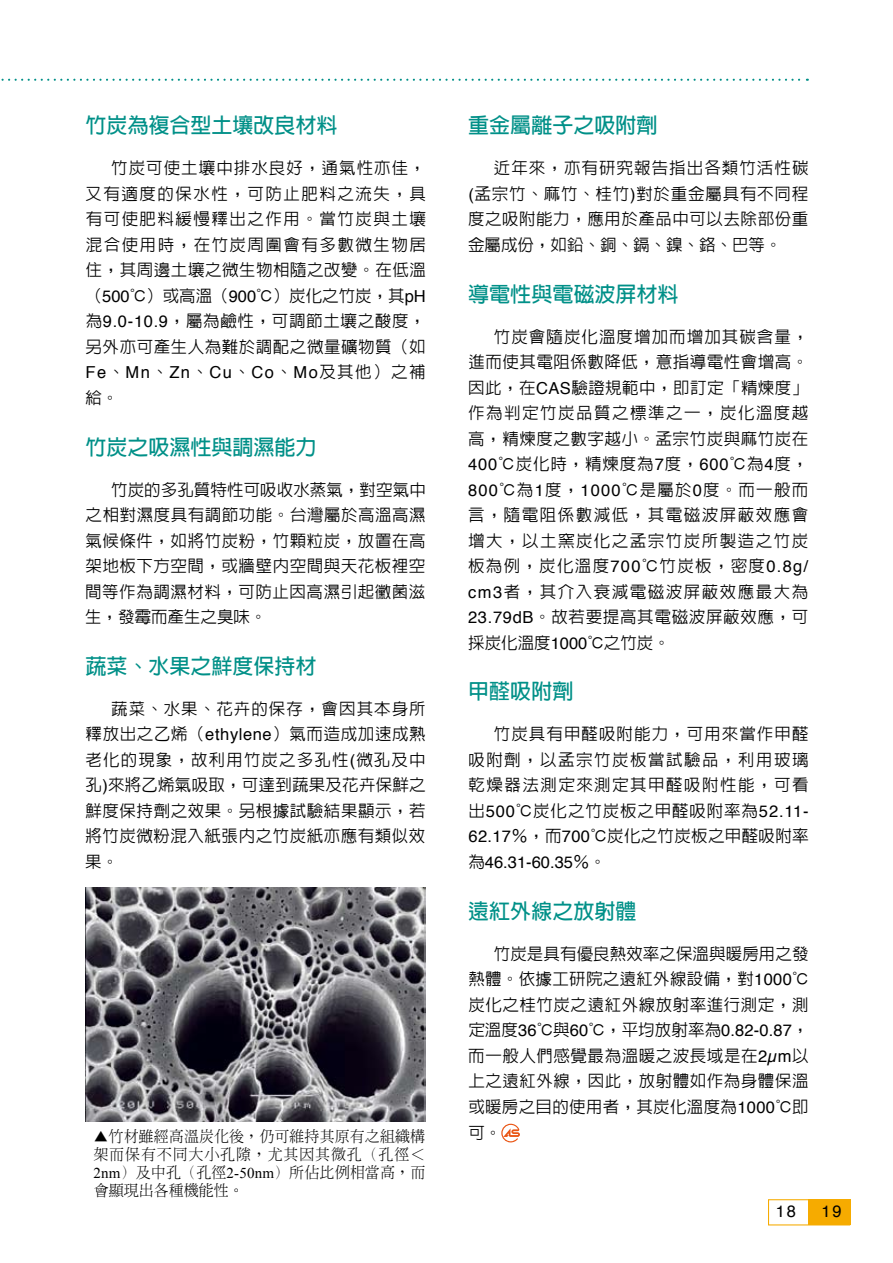
<style>
.page{position:relative;width:893px;height:1263px;background:#fff}
.page>*{position:absolute;margin:0;border:0;box-sizing:border-box;transform-origin:0 0}
.t1{font:700 21px "Lin Gothic";color:#009088}
.t2{font:500 16.5px/25.5px "Lin Gothic";letter-spacing:.03em;color:#000;text-align:justify}
.t3{font:16.5px "Helvetica";letter-spacing:.09em;color:#000}
.t4{font:300 15px/18px "Inn Ming";letter-spacing:.005em;color:#000;text-align:justify}
.s1{font-family:"Helvetica";font-weight:400}
.s2{font-family:"Lin Gothic";font-weight:500}
.s3{font-family:"Times New Roman";font-weight:400}
</style>
<div class="page">
<div style="left:808px;top:1200px;width:42px;height:25px;background:#f6ab00"></div>
<div style="left:768px;top:1199px;width:82px;height:26px;border:1px solid #f6ab00"></div>
<svg style="left:501px;top:1124px;width:19px;height:18px"></svg>
<img style="left:85px;top:887px;width:340px;height:235px">
<svg style="left:1px;top:79px;width:807px;height:2px"></svg>
<p class="t1" style="left:86px;top:115px;width:253px">竹炭為複合型土壤改良材料</p>
<p class="t2" style="left:86px;top:155px;width:342px;text-indent:25px">竹炭可使土壤中排水良好，通氣性亦佳，又有適度的保水性，可防止肥料之流失，具有可使肥料緩慢釋出之作用。當竹炭與土壤混合使用時，在竹炭周圍會有多數微生物居住，其周邊土壤之微生物相隨之改變。在低溫（<span class="s1">500</span>℃）或高溫（<span class="s1">900</span>℃）炭化之竹炭，其<span class="s1">pH</span>為<span class="s1">9.0-10.9</span>，屬為鹼性，可調節土壤之酸度，另外亦可產生人為難於調配之微量礦物質（如</p>
<p class="t3" style="left:85px;top:360px;width:342px">Fe<span class="s2">、</span>Mn<span class="s2">、</span>Zn<span class="s2">、</span>Cu<span class="s2">、</span>Co<span class="s2">、</span>Mo<span class="s2">及其他）之補</span></p>
<p class="t2" style="left:85px;top:385px;width:34px">給。</p>
<p class="t1" style="left:86px;top:436px;width:232px">竹炭之吸濕性與調濕能力</p>
<p class="t2" style="left:85px;top:476px;width:342px;text-indent:26px">竹炭的多孔質特性可吸收水蒸氣，對空氣中之相對濕度具有調節功能。台灣屬於高溫高濕氣候條件，如將竹炭粉，竹顆粒炭，放置在高架地板下方空間，或牆壁內空間與天花板裡空間等作為調濕材料，可防止因高濕引起黴菌滋生，發霉而產生之臭味。</p>
<p class="t1" style="left:86px;top:655px;width:232px">蔬菜、水果之鮮度保持材</p>
<p class="t2" style="left:85px;top:696px;width:342px;text-indent:26px">蔬菜、水果、花卉的保存，會因其本身所釋放出之乙烯（<span class="s1">ethylene</span>）氣而造成加速成熟老化的現象，故利用竹炭之多孔性<span class="s1">(</span>微孔及中孔<span class="s1">)</span>來將乙烯氣吸取，可達到蔬果及花卉保鮮之鮮度保持劑之效果。另根據試驗結果顯示，若將竹炭微粉混入紙張內之竹炭紙亦應有類似效果。</p>
<p class="t1" style="left:468px;top:115px;width:190px">重金屬離子之吸附劑</p>
<p class="t2" style="left:468px;top:155px;width:342px;text-indent:26px">近年來，亦有研究報告指出各類竹活性碳<span class="s1">(</span>孟宗竹、麻竹、桂竹<span class="s1">)</span>對於重金屬具有不同程度之吸附能力，應用於產品中可以去除部份重金屬成份，如鉛、銅、鎘、鎳、鉻、巴等。</p>
<p class="t1" style="left:468px;top:283px;width:211px">導電性與電磁波屏材料</p>
<p class="t2" style="left:468px;top:323px;width:342px;text-indent:26px">竹炭會隨炭化溫度增加而增加其碳含量，進而使其電阻係數降低，意指導電性會增高。因此，在<span class="s1">CAS</span>驗證規範中，即訂定「精煉度」作為判定竹炭品質之標準之一，炭化溫度越高，精煉度之數字越小。孟宗竹炭與麻竹炭在<span class="s1">400</span>℃炭化時，精煉度為<span class="s1">7</span>度，<span class="s1">600</span>℃為<span class="s1">4</span>度，<span class="s1">800</span>℃為<span class="s1">1</span>度，<span class="s1">1000</span>℃是屬於<span class="s1">0</span>度。而一般而言，隨電阻係數減低，其電磁波屏蔽效應會增大，以土窯炭化之孟宗竹炭所製造之竹炭板為例，炭化溫度<span class="s1">700</span>℃竹炭板，密度<span class="s1">0.8g/ cm3</span>者，其介入衰減電磁波屏蔽效應最大為<span class="s1">23.79dB</span>。故若要提高其電磁波屏蔽效應，可採炭化溫度<span class="s1">1000</span>℃之竹炭。</p>
<p class="t1" style="left:468px;top:681px;width:106px">甲醛吸附劑</p>
<p class="t2" style="left:468px;top:721px;width:342px;text-indent:25px">竹炭具有甲醛吸附能力，可用來當作甲醛吸附劑，以孟宗竹炭板當試驗品，利用玻璃乾燥器法測定來測定其甲醛吸附性能，可看出<span class="s1">500</span>℃炭化之竹炭板之甲醛吸附率為<span class="s1">52.11- 62.17</span>％，而<span class="s1">700</span>℃炭化之竹炭板之甲醛吸附率</p>
<p class="t3" style="left:468px;top:849px;width:139px"><span class="s2">為</span>46.31-60.35<span class="s2">％。</span></p>
<p class="t1" style="left:468px;top:900px;width:169px">遠紅外線之放射體</p>
<p class="t2" style="left:468px;top:941px;width:342px;text-indent:26px">竹炭是具有優良熱效率之保溫與暖房用之發熱體。依據工研院之遠紅外線設備，對<span class="s1">1000</span>℃炭化之桂竹炭之遠紅外線放射率進行測定，測定溫度<span class="s1">36</span>℃與<span class="s1">60</span>℃，平均放射率為<span class="s1">0.82-0.87</span>，而一般人們感覺最為溫暖之波長域是在<span class="s1">2µm</span>以上之遠紅外線，因此，放射體如作為身體保溫或暖房之目的使用者，其炭化溫度為<span class="s1">1000</span>℃即</p>
<p class="t4" style="left:94px;top:1127px;width:333px">▲竹材雖經高溫炭化後，仍可維持其原有之組織構</p>
<p class="t2" style="left:468px;top:1120px;width:34px">可。</p>
<p class="t4" style="left:93px;top:1145px;width:333px">架而保有不同大小孔隙，尤其因其微孔（孔徑＜<span class="s3">2nm</span>）及中孔（孔徑<span class="s3">2-50nm</span>）所佔比例相當高，而會顯現出各種機能性。</p>
<p class="t3" style="left:776px;top:1198px;width:22px">18</p>
<p class="t3" style="left:821px;top:1198px;width:22px">19</p>
</div>
